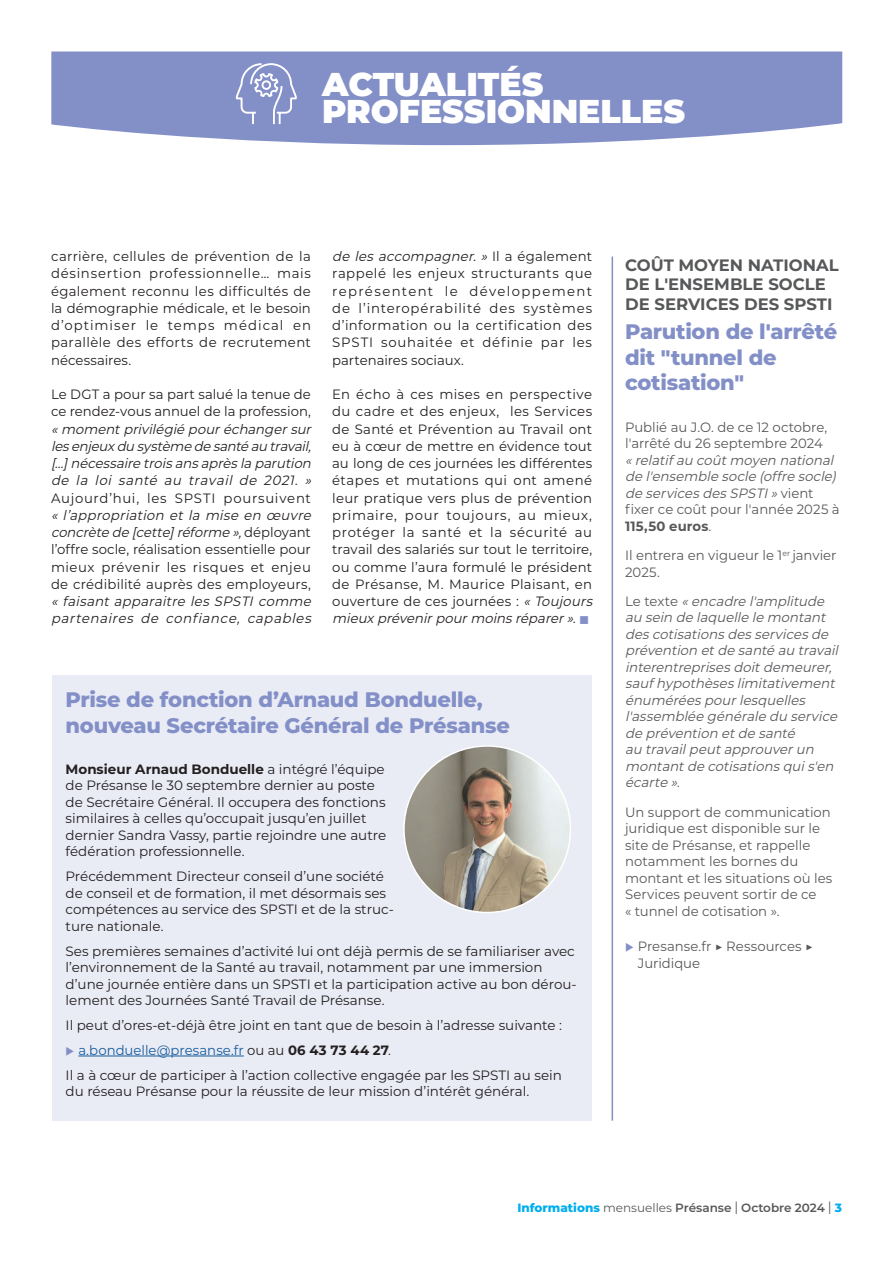
<style>
.page{position:relative;width:893px;height:1263px;background:#fff}
.page>*{position:absolute;margin:0;border:0;box-sizing:border-box;transform-origin:0 0}
.t1{font:900 33px/27px "Montserrat";color:#fff}
.t2{font:800 21px/25.2px "Montserrat";letter-spacing:-.01em;color:#838fc7}
.t3{font:700 16.5px/19.5px "Montserrat";color:#57585a}
.t4{font:13.5px/17.2px "Montserrat";color:#231f20}
.t5{font:13.5px/17.2px "Montserrat";letter-spacing:.02em;color:#231f20}
.t6{font:italic 13.5px/16.5px "Montserrat";letter-spacing:.01em;color:#57585a}
.t7{font:13.5px/16.5px "Montserrat";color:#57585a}
.t8{font:italic 13.5px/17.2px "Montserrat";letter-spacing:.02em;color:#231f20;text-align:justify}
.t9{font:13.5px "Montserrat";letter-spacing:.055em;color:#231f20}
.t10{font:600 12px "Montserrat";color:#57585a}
.s1{font-style:italic}
.s2{color:#838fc7}
.s3{font-weight:700}
.s4{color:#175d9e}
.s5{font-style:normal}
.s6{font-weight:700;font-style:normal}
.s7{font-weight:800;color:#00aeef}
.s8{font-weight:400}
.s9{font-weight:400;font-size:16.8px}
</style>
<div class="page">
<svg style="left:51px;top:52px;width:791px;height:93px;background:#8c97cb"></svg>
<svg style="left:235px;top:62px;width:63px;height:64px;background:#98a2d0"></svg>
<div style="left:53px;top:676px;width:539px;height:445px;background:#e9ebf5"></div>
<hr style="left:78px;top:1056px;width:166px;height:1px;background:#175d9e">
<svg style="left:406px;top:748px;width:164px;height:164px"></svg>
<img style="left:404px;top:746px;width:166px;height:166px;border-radius:83px">
<hr style="left:612px;top:257px;width:1px;height:864px;background:#838fc7">
<h1 class="t1" style="left:322px;top:71px;width:365px">ACTUALITÉS<br>PROFESSIONNELLES</h1>
<p class="t4" style="left:51px;top:248px;width:261px;text-align:justify">carrière, cellules de prévention de la désinsertion professionnelle… mais également reconnu les difficultés de la démographie médicale, et le besoin d’optimiser le temps médical en parallèle des efforts de recrutement nécessaires.</p>
<p class="t4" style="left:51px;top:386px;width:261px">Le DGT a pour sa part salué la tenue de ce rendez-vous annuel de la profession,</p>
<p class="t8" style="left:51px;top:420px;width:265px">« momentprivilégié pouréchangersur lesenjeux du système de santé au travail, […]nécessaire trois ans après la parution de la loi santé au travail de 2021. »</p>
<p class="t9" style="left:51px;top:491px;width:261px">Aujourd’hui, les SPSTI poursuivent</p>
<p class="t4" style="left:51px;top:507px;width:265px"><span class="s1">« l’appropriation et la mise en œuvre concrète de [cette]réforme »,</span>d é p l o y a n t l’offre socle, réalisation essentielle pour mieux prévenir les risques et enjeu de crédibilité auprès des employeurs,</p>
<p class="t8" style="left:51px;top:593px;width:265px">« faisant apparaitre les SPSTI comme partenaires de confiance, capables</p>
<p class="t4" style="left:332px;top:248px;width:261px;text-align:justify"><span class="s1">de les accompagner. »</span> I l a é g a l e m e n t rappelé les enjeux structurants que représentent le développement de l’interopérabilité des systèmes d’information ou la certification des SPSTI souhaitée et définie par les partenaires sociaux.</p>
<p class="t5" style="left:332px;top:386px;width:265px">En écho à ces mises en perspective du cadre et des enjeux, les Services de Santé et Prévention au Travail ont eu à cœur de mettre en évidence tout au long de ces journées les différentes étapes et mutations qui ont amené leur pratique vers plus de prévention primaire, pour toujours, au mieux, protéger la santé et la sécurité au travail des salariés sur tout le territoire, ou comme l’aura formulé le président de Présanse, M. Maurice Plaisant, en ouverture de ces journées : <span class="s1">« Toujours mieux prévenirpourmoins réparer».</span> <span class="s2">■</span></p>
<h2 class="t2" style="left:66px;top:687px;width:446px">Prise de fonction d’Arnaud Bonduelle, nouveau Secrétaire Général de Présanse</h2>
<p class="t4" style="left:66px;top:761px;width:322px;line-height:16.5px"><span class="s3">Monsieur Arnaud Bonduelle</span> a intégré l’équipe de Présanse le 30 septembre dernier au poste de Secrétaire Général. Il occupera des fonctions similaires à celles qu’occupait jusqu’en juillet dernier Sandra Vassy, partie rejoindre une autre fédération professionnelle.</p>
<p class="t4" style="left:66px;top:868px;width:330px;line-height:16.5px">Précédemment Directeur conseil d’une société de conseil et de formation, il met désormais ses compétences au service des SPSTI et de la struc&shy;ture nationale.</p>
<p class="t4" style="left:66px;top:943px;width:513px;line-height:16.5px">Ses premières semaines d’activité lui ont déjà permis de se familiariser avec l’environnement de la Santé au travail, notamment par une immersion d’une journée entière dans un SPSTI et la participation active au bon dérou&shy;lement des Journées Santé Travail de Présanse.</p>
<p class="t4" style="left:66px;top:1017px;width:498px">Il peut d’ores-et-déjà être joint en tant que de besoin à l’adresse suivante :</p>
<p class="t4" style="left:66px;top:1038px;width:498px;line-height:25px"><span class="s2">◆</span> <span class="s4">a.bonduelle@presanse.fr</span> ou au <span class="s3">06 43 73 44 27</span>.<br>Il a à cœur de participer à l’action collective engagée par les SPSTI au sein</p>
<p class="t4" style="left:66px;top:1083px;width:465px">du réseau Présanse pour la réussite de leur mission d’intérêt général.</p>
<p class="t3" style="left:625px;top:255px;width:215px">COÛT MOYEN NATIONAL<br>DE L'ENSEMBLE SOCLE<br>DE SERVICES DES SPSTI</p>
<h2 class="t2" style="left:625px;top:319px;width:214px">Parution de l'arrêté dit "tunnel de cotisation"</h2>
<p class="t7" style="left:625px;top:419px;width:204px">Publié au J.O. de ce 12 octobre, l'arrêté du 26 septembre 2024</p>
<p class="t6" style="left:625px;top:452px;width:216px">« relatif au coûtmoyen national de l'ensemble socle (offre socle) de services des SPSTI» <span class="s5">v i e n t fixer ce coût pour l'année 2025 à<br></span><span class="s6">115,50 euros</span><span class="s5">.</span></p>
<p class="t7" style="left:625px;top:547px;width:213px">Il entrera en vigueur le 1<sup>er</sup> janvier<br>2025.</p>
<p class="t6" style="left:625px;top:593px;width:218px"><span class="s5">Le tex te</span> « encadre l'amplitude au sein de laquelle le montant des cotisations des services de prévention etde santé au travail interentreprises doitdemeurer, sauf hypothèses limitativement énumérées pourlesquelles l'assemblée générale du service de prévention etde santé<br>au travailpeutapprouverun montantde cotisations quis'en écarte ».</p>
<p class="t7" style="left:625px;top:804px;width:209px">Un support de communication juridique est disponible sur le site de Présanse, et rappelle notamment les bornes du montant et les situations où les<br>Services peuvent sortir de ce<br>« tunnel de cotisation ».</p>
<p class="t7" style="left:638px;top:938px;width:177px;line-height:17.2px;text-indent:-13px"><span class="s2">◆</span> Presanse.fr ▶ Ressources ▶<br>Juridique</p>
<p class="t10" style="left:517px;top:1202px;width:326px"><span class="s7">Informations</span> <span class="s8">mensuelles</span> Présanse <span class="s9">l</span> Octobre 2024 <span class="s9">l</span> <span class="s7">3</span></p>
</div>
